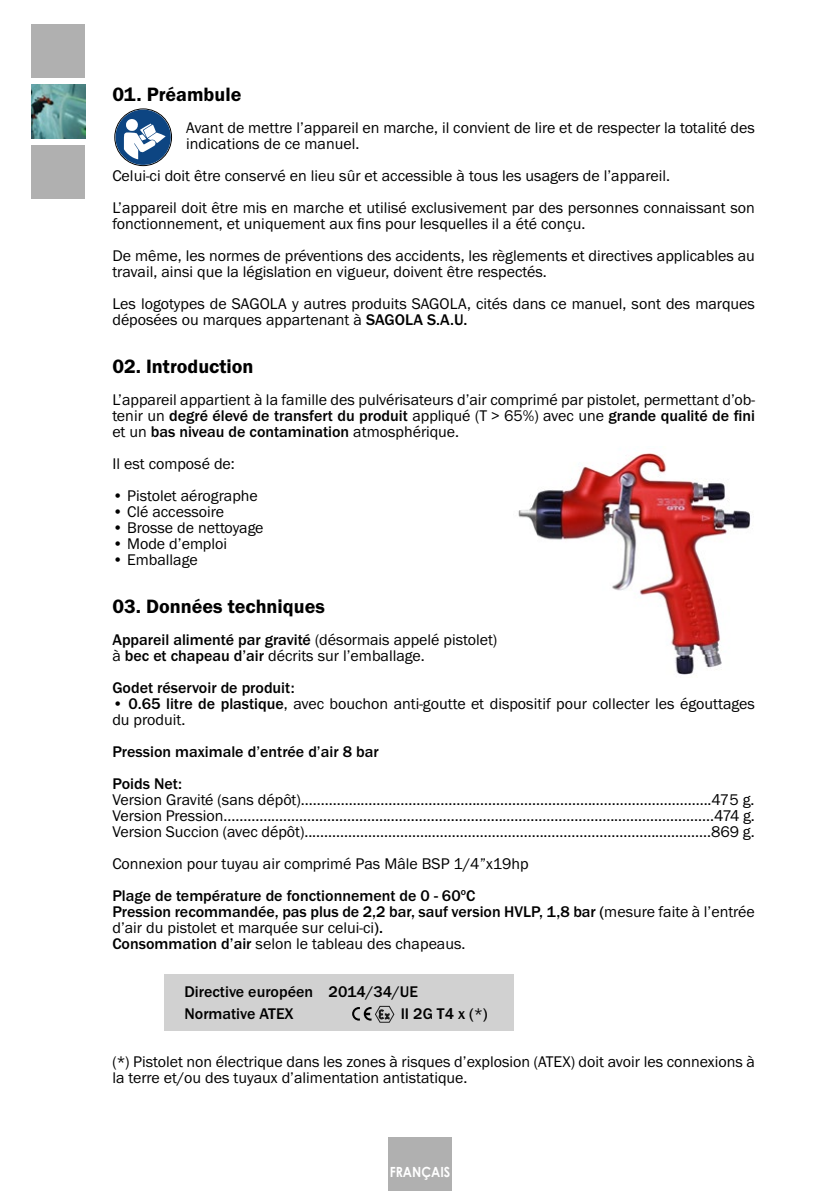
<style>
.page{position:relative;width:840px;height:1191px;background:#fff}
.page>*{position:absolute;margin:0;border:0;box-sizing:border-box;transform-origin:0 0}
.t1{font:600 20px "Franklin Gothic Itc T";color:#000}
.t2{font:16px/16px "Franklin Gothic Itc T";color:#000}
.t3{font:500 16px/32px "Franklin Gothic Itc T";color:#000}
.t4{font:700 14px "Century Gothic";color:#fff;scale:.89 1}
.s1{font-weight:500}
</style>
<div class="page">
<div style="left:164px;top:974px;width:350px;height:56px;background:#d1d1d1"></div>
<img style="left:518px;top:453px;width:233px;height:222px">
<div style="left:388px;top:1137px;width:63px;height:54px;background:#b0b0b0"></div>
<svg style="left:114px;top:110px;width:57px;height:55px"></svg>
<svg style="left:352px;top:1005px;width:42px;height:17px"></svg>
<div style="left:31px;top:24px;width:54px;height:54px;background:#b0b0b0"></div>
<img style="left:31px;top:85px;width:54px;height:54px">
<div style="left:31px;top:145px;width:54px;height:54px;background:#b0b0b0"></div>
<p class="t1" style="left:112px;top:82px;width:130px">01. Préambule</p>
<p class="t2" style="left:186px;top:119px;width:570px">Avant de mettre l’appareil en marche, il convient de lire et de respecter la totalité des indications de ce manuel.</p>
<p class="t2" style="left:112px;top:159px;width:643px;line-height:32px">Celui-ci doit être conservé en lieu sûr et accessible à tous les usagers de l’appareil.<br>L’appareil doit être mis en marche et utilisé exclusivement par des personnes connaissant son</p>
<p class="t2" style="left:112px;top:207px;width:643px;line-height:32px">fonctionnement, et uniquement aux fins pour lesquelles il a été conçu.<br>De même, les normes de préventions des accidents, les règlements et directives applicables au</p>
<p class="t2" style="left:112px;top:255px;width:643px;line-height:32px">travail, ainsi que la législation en vigueur, doivent être respectés.<br>Les logotypes de SAGOLA y autres produits SAGOLA, cités dans ce manuel, sont des marques</p>
<p class="t2" style="left:112px;top:311px;width:356px">déposées ou marques appartenant à <span class="s1">SAGOLA S.A.U.</span></p>
<p class="t1" style="left:112px;top:354px;width:142px">02. Introduction</p>
<p class="t2" style="left:112px;top:391px;width:643px;text-align:justify">L’appareil appartient à la famille des pulvérisateurs d’air comprimé par pistolet, permettant d’ob&shy;tenir un <span class="s1">degré élevé de transfert du produit</span> appliqué (T &gt; 65%) avec une <span class="s1">grande qualité de fini </span>et un <span class="s1">bas niveau de contamination</span> atmosphérique.</p>
<p class="t2" style="left:112px;top:455px;width:124px">Il est composé de:</p>
<p class="t2" style="left:112px;top:487px;width:147px">• Pistolet aérographe</p>
<p class="t2" style="left:112px;top:503px;width:113px">• Clé accessoire</p>
<p class="t2" style="left:112px;top:519px;width:153px">• Brosse de nettoyage</p>
<p class="t2" style="left:112px;top:535px;width:116px">• Mode d’emploi</p>
<p class="t2" style="left:112px;top:551px;width:87px">• Emballage</p>
<p class="t1" style="left:112px;top:594px;width:214px">03. Données techniques</p>
<p class="t2" style="left:112px;top:631px;width:386px"><span class="s1">Appareil alimenté par gravité</span> (désormais appelé pistolet) à <span class="s1">bec et chapeau d’air</span> décrits sur l’emballage.</p>
<p class="t3" style="left:112px;top:671px;width:184px">Godet réservoir de produit:</p>
<p class="t2" style="left:112px;top:695px;width:643px"><span class="s1">• 0.65 litre de plastique</span>, avec bouchon anti-goutte et dispositif pour collecter les égouttages du produit.</p>
<p class="t3" style="left:112px;top:735px;width:267px">Pression maximale d’entrée d’air 8 bar<br>Poids Net:</p>
<p class="t2" style="left:112px;top:791px;width:643px;text-align:justify">Version Gravité (sans dépôt).......................................................................................................475 g.<br>Version Pression...........................................................................................................................474 g.<br>Version Succion (avec dépôt)......................................................................................................869 g.</p>
<p class="t2" style="left:112px;top:847px;width:417px;line-height:32px">Connexion pour tuyau air comprimé Pas Mâle BSP 1/4”x19hp<br><span class="s1">Plage de température de fonctionnement de 0 - 60</span><sup>o</sup><span class="s1">C</span></p>
<p class="t2" style="left:112px;top:903px;width:643px"><span class="s1">Pression recommandée, pas plus de 2,2 bar, sauf version HVLP, 1,8 bar (</span>mesure faite à l’entrée d’air du pistolet et marquée sur celui-ci<span class="s1">).<br>Consommation d’air</span> selon le tableau des chapeaus.</p>
<p class="t3" style="left:184px;top:980px;width:235px;line-height:21.6px">Directive européen 2014/34/UE<br>Normative ATEX</p>
<p class="t3" style="left:400px;top:997px;width:88px">II 2G T4 x (*)</p>
<p class="t2" style="left:112px;top:1053px;width:643px">(<span class="s1">*</span>) Pistolet non électrique dans les zones à risques d’explosion (ATEX) doit avoir les connexions à la terre et/ou des tuyaux d’alimentation antistatique.</p>
<p class="t4" style="left:389px;top:1161px;width:70px">FRANÇAIS</p>
</div>
